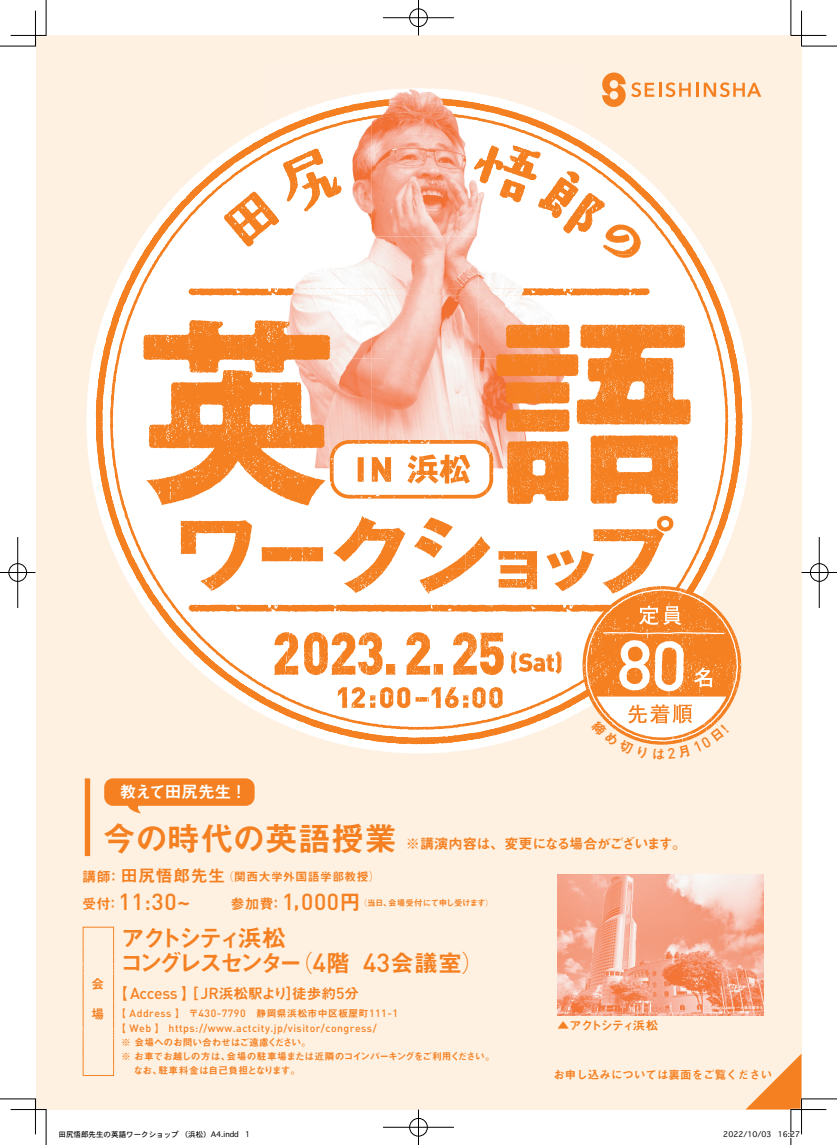
<style>
.page{position:relative;width:837px;height:1145px;background:#fff}
.page>*{position:absolute;margin:0;border:0;box-sizing:border-box;transform-origin:0 0}
.t1{font:33.12px "Midashi Go Pro MB31";letter-spacing:-.015em;color:#f58021}
.t2{font:23.88px "Midashi Go Pro MB31";letter-spacing:-.165em;color:#f58021}
.t3{font:300 23.88px "Koz Go Pro";color:#f58021}
.t4{font:500 23px "DIN";letter-spacing:.025em;color:#f58021}
.t5{font:16.88px "Midashi Go Pro MB31";letter-spacing:.04em;color:#f58021}
.t6{font:16.62px "Midashi Go Pro MB31";letter-spacing:-.035em;color:#fff}
.t7{font:14.62px "Midashi Go Pro MB31";color:#f58021}
.t8{font:14.12px "Midashi Go Pro MB31";letter-spacing:-.07em;color:#f58021}
.t9{font:14.12px "Midashi Go Pro MB31";letter-spacing:-.03em;color:#f58021}
.t10{font:13.25px "Midashi Go Pro MB31";color:#f58021}
.t11{font:12.25px "Midashi Go Pro MB31";letter-spacing:-.105em;color:#f58021}
.t12{font:11.75px "Midashi Go Pro MB31";letter-spacing:.04em;color:#f58021}
.t13{font:11.5px "Midashi Go Pro MB31";color:#f58021}
.t14{font:500 10.5px/14.1px "DIN";letter-spacing:.045em;color:#f58021}
.t15{font:9.75px/14.1px "Midashi Go Pro MB31";letter-spacing:-.025em;color:#f58021}
.t16{font:9.75px/14.1px "Midashi Go Pro MB31";letter-spacing:.005em;color:#f58021}
.t17{font:8.5px "Midashi Go Pro MB31";letter-spacing:-.06em;color:#f58021}
.t18{font:7.5px "Osaka";color:#000}
.s1{font-family:"DIN";font-weight:500;font-size:18px}
.s2{font-family:"Koz Go Pro";font-weight:300}
.s3{font-family:"Midashi Go Pro MB31";font-weight:400;font-size:14.12px}
.s4{font-family:"Midashi Go Pro MB31";font-weight:400;font-size:21.25px}
.s5{font-family:"DIN";font-weight:500;font-size:15.75px}
.s6{font-family:"DIN";font-weight:500;font-size:25.88px}
.s7{font-family:"Midashi Go Pro MB31";font-weight:400}
.s8{font-family:"Midashi Go Pro MB31";font-weight:400;font-size:9.75px}
</style>
<div class="page">
<div style="left:36px;top:35px;width:765px;height:1074px;background:#fef1e2"></div>
<svg style="left:86px;top:88px;width:665px;height:412px"></svg>
<svg style="left:96px;top:98px;width:646px;height:590px"></svg>
<svg style="left:188px;top:288px;width:49px;height:7px"></svg>
<svg style="left:578px;top:288px;width:64px;height:1px"></svg>
<svg style="left:224px;top:149px;width:110px;height:97px;background:#fce5d2"></svg>
<svg style="left:592px;top:196px;width:11px;height:17px"></svg>
<svg style="left:601px;top:223px;width:40px;height:36px"></svg>
<svg style="left:602px;top:73px;width:23px;height:34px"></svg>
<svg style="left:631px;top:82px;width:23px;height:15px"></svg>
<hr style="left:658px;top:83px;width:3px;height:14px;background:#f58021">
<svg style="left:665px;top:82px;width:25px;height:15px"></svg>
<hr style="left:695px;top:83px;width:3px;height:14px;background:#f58021">
<svg style="left:703px;top:82px;width:58px;height:15px"></svg>
<img style="left:265px;top:88px;width:50px;height:38px">
<img style="left:380px;top:88px;width:41px;height:3px">
<img style="left:385px;top:277px;width:52px;height:18px">
<img style="left:478px;top:239px;width:26px;height:38px">
<img style="left:330px;top:359px;width:15px;height:95px">
<img style="left:345px;top:137px;width:133px;height:140px">
<img style="left:265px;top:236px;width:77px;height:56px">
<div style="left:504px;top:236px;width:74px;height:56px;background:#fff"></div>
<img style="left:345px;top:277px;width:40px;height:163px">
<img style="left:464px;top:277px;width:41px;height:203px">
<img style="left:384px;top:359px;width:81px;height:81px">
<img style="left:267px;top:114px;width:305px;height:23px">
<img style="left:367px;top:112px;width:50px;height:5px">
<img style="left:361px;top:98px;width:59px;height:5px">
<img style="left:265px;top:288px;width:62px;height:7px">
<img style="left:461px;top:288px;width:78px;height:1px">
<img style="left:302px;top:147px;width:172px;height:9px">
<img style="left:265px;top:207px;width:12px;height:22px">
<img style="left:306px;top:176px;width:8px;height:30px">
<img style="left:306px;top:163px;width:9px;height:4px">
<img style="left:288px;top:176px;width:8px;height:22px">
<img style="left:313px;top:176px;width:20px;height:14px">
<img style="left:283px;top:153px;width:23px;height:23px">
<img style="left:306px;top:149px;width:15px;height:14px">
<svg style="left:474px;top:145px;width:105px;height:64px;background:#fbd3b4"></svg>
<svg style="left:143px;top:320px;width:187px;height:185px;background:#f8b37d"></svg>
<svg style="left:496px;top:324px;width:194px;height:180px;background:#f7a768"></svg>
<div style="left:331px;top:442px;width:160px;height:54px;background:#fff;border-radius:18px"></div>
<div style="left:330px;top:440px;width:163px;height:58px;border:4px solid #bfbfbf;border-radius:18px"></div>
<svg style="left:357px;top:457px;width:6px;height:25px"></svg>
<svg style="left:371px;top:457px;width:20px;height:25px"></svg>
<svg style="left:407px;top:454px;width:63px;height:29px"></svg>
<img style="left:557px;top:874px;width:205px;height:141px">
<div style="left:85px;top:778px;width:5px;height:78px;background:#f58021"></div>
<div style="left:104px;top:778px;width:150px;height:27px;background:#f58021;border-radius:9px"></div>
<svg style="left:124px;top:805px;width:21px;height:8px"></svg>
<svg style="left:745px;top:1053px;width:57px;height:57px"></svg>
<hr style="left:789px;top:1109px;width:2px;height:35px;background:#fff">
<hr style="left:11px;top:1108px;width:35px;height:2px;background:#fff">
<hr style="left:790px;top:1108px;width:36px;height:2px;background:#fff">
<hr style="left:800px;top:11px;width:2px;height:35px;background:#fff">
<hr style="left:800px;top:1098px;width:2px;height:36px;background:#fff">
<hr style="left:0;top:46px;width:35px;height:1px;background:#000">
<hr style="left:801px;top:46px;width:35px;height:1px;background:#000">
<hr style="left:0;top:1098px;width:35px;height:1px;background:#000">
<hr style="left:801px;top:1098px;width:35px;height:1px;background:#000">
<hr style="left:46px;top:0;width:1px;height:35px;background:#000">
<hr style="left:46px;top:1109px;width:1px;height:35px;background:#000">
<hr style="left:790px;top:0;width:1px;height:35px;background:#000">
<hr style="left:790px;top:1109px;width:1px;height:35px;background:#000">
<hr style="left:11px;top:35px;width:35px;height:1px;background:#000">
<hr style="left:790px;top:35px;width:36px;height:1px;background:#000">
<hr style="left:11px;top:1109px;width:35px;height:1px;background:#000">
<hr style="left:790px;top:1109px;width:36px;height:1px;background:#000">
<hr style="left:35px;top:11px;width:1px;height:35px;background:#000">
<hr style="left:35px;top:1098px;width:1px;height:36px;background:#000">
<hr style="left:801px;top:11px;width:1px;height:35px;background:#000">
<hr style="left:801px;top:1098px;width:1px;height:36px;background:#000">
<div style="left:408px;top:8px;width:20px;height:19px;border:2px solid #fff;border-radius:50%"></div>
<hr style="left:383px;top:17px;width:71px;height:2px;background:#fff">
<hr style="left:417px;top:0;width:2px;height:35px;background:#fff">
<div style="left:409px;top:9px;width:18px;height:18px;border:1px solid #000;border-radius:50%"></div>
<hr style="left:383px;top:18px;width:71px;height:1px;background:#000">
<hr style="left:418px;top:0;width:1px;height:35px;background:#000">
<div style="left:408px;top:1117px;width:20px;height:20px;border:2px solid #fff;border-radius:50%"></div>
<hr style="left:383px;top:1126px;width:71px;height:2px;background:#fff">
<hr style="left:417px;top:1109px;width:2px;height:35px;background:#fff">
<div style="left:409px;top:1118px;width:18px;height:18px;border:1px solid #000;border-radius:50%"></div>
<hr style="left:383px;top:1127px;width:71px;height:1px;background:#000">
<hr style="left:418px;top:1109px;width:1px;height:35px;background:#000">
<div style="left:8px;top:562px;width:19px;height:20px;border:2px solid #fff;border-radius:50%"></div>
<hr style="left:0;top:571px;width:35px;height:2px;background:#fff">
<hr style="left:17px;top:537px;width:2px;height:71px;background:#fff">
<div style="left:9px;top:563px;width:18px;height:18px;border:1px solid #000;border-radius:50%"></div>
<hr style="left:0;top:572px;width:35px;height:1px;background:#000">
<hr style="left:18px;top:537px;width:1px;height:71px;background:#000">
<div style="left:809px;top:562px;width:19px;height:20px;border:2px solid #fff;border-radius:50%"></div>
<hr style="left:801px;top:571px;width:35px;height:2px;background:#fff">
<div style="left:809px;top:563px;width:19px;height:18px;border:1px solid #000;border-radius:50%"></div>
<hr style="left:801px;top:572px;width:35px;height:1px;background:#000">
<hr style="left:818px;top:537px;width:1px;height:71px;background:#000">
<svg style="left:180px;top:516px;width:558px;height:238px;background:#fcd9bd"></svg>
<h3 class="t6" style="left:120px;top:779px;width:123px">教えて田尻先生 <span class="s1">!</span></h3>
<h1 class="t1" style="left:103px;top:812px;width:296px">今の時代の英語授業</h1>
<h3 class="t9" style="left:82px;top:865px;width:30px">講師</h3>
<h3 class="t9" style="left:106px;top:865px;width:16px">：</h3>
<h3 class="t5" style="left:121px;top:862px;width:106px">田尻悟郎先生</h3>
<p class="t12" style="left:222px;top:867px;width:160px"><span class="s2">（</span>関西大学外国語学部教授<span class="s2">(</span></p>
<h3 class="t8" style="left:406px;top:832px;width:282px">※講演内容は、変更になる場合がございます。</h3>
<h3 class="t4" style="left:106px;top:887px;width:86px"><span class="s3">：</span>11:30~</h3>
<h3 class="t9" style="left:82px;top:892px;width:30px">受付</h3>
<h3 class="t4" style="left:269px;top:887px;width:93px"><span class="s3">：</span>1,000<span class="s4">円</span></h3>
<h3 class="t9" style="left:230px;top:892px;width:45px">参加費</h3>
<p class="t17" style="left:359px;top:895px;width:34px"><span class="s2">（</span>当日、</p>
<p class="t17" style="left:388px;top:895px;width:107px">会場受付にて申し受けます<span class="s2">(</span></p>
<p class="t10" style="left:91px;top:972px;width:14px">会</p>
<p class="t10" style="left:91px;top:1003px;width:14px">場</p>
<h2 class="t2" style="left:121px;top:918px;width:166px">アクトシティ浜松</h2>
<h2 class="t2" style="left:120px;top:943px;width:184px">コングレスセンター</h2>
<h3 class="t7" style="left:113px;top:981px;width:247px">【 <span class="s5">Access</span> 】<span class="s5">[JR</span>浜松駅より<span class="s5">]</span>徒歩約分<span class="s5">5</span></h3>
<h2 class="t2" style="left:362px;top:943px;width:124px"><span class="s6">43</span>会議室<span class="s2">(</span></h2>
<h2 class="t3" style="left:289px;top:947px;width:63px">（<span class="s7">階</span><span class="s6">4</span></h2>
<p class="t14" style="left:116px;top:1006px;width:283px"><span class="s8">【</span> Address <span class="s8">】 〒</span>430-7790<span class="s8">　静岡県浜松市中区板屋町</span>111-1<span class="s8">【</span> Web <span class="s8">】</span> https://www.actcity.jp/visitor/congress/</p>
<p class="t15" style="left:226px;top:1033px;width:269px;text-indent:-105px">※ 会場へのお問い合わせはご遠慮ください。<br>会場の駐車場または近隣のコインパーキングをご利用ください。</p>
<p class="t16" style="left:158px;top:1048px;width:143px;text-indent:-37px">※ お車でお越しの方は、<br>駐車料金は自己負担となります。</p>
<p class="t15" style="left:133px;top:1062px;width:30px">なお、</p>
<p class="t18" style="left:59px;top:1129px;width:181px">田尻悟郎先生の英語ワークショップ（浜松）A4.indd</p>
<p class="t18" style="left:245px;top:1129px;width:7px">1</p>
<p class="t11" style="left:557px;top:1015px;width:102px">▲アクトシティ浜松</p>
<p class="t13" style="left:553px;top:1065px;width:220px">お申し込みについては裏面をご覧ください</p>
<p class="t18" style="left:723px;top:1129px;width:50px">2022/10/03</p>
<p class="t18" style="left:777px;top:1129px;width:24px">16:27</p>
</div>
